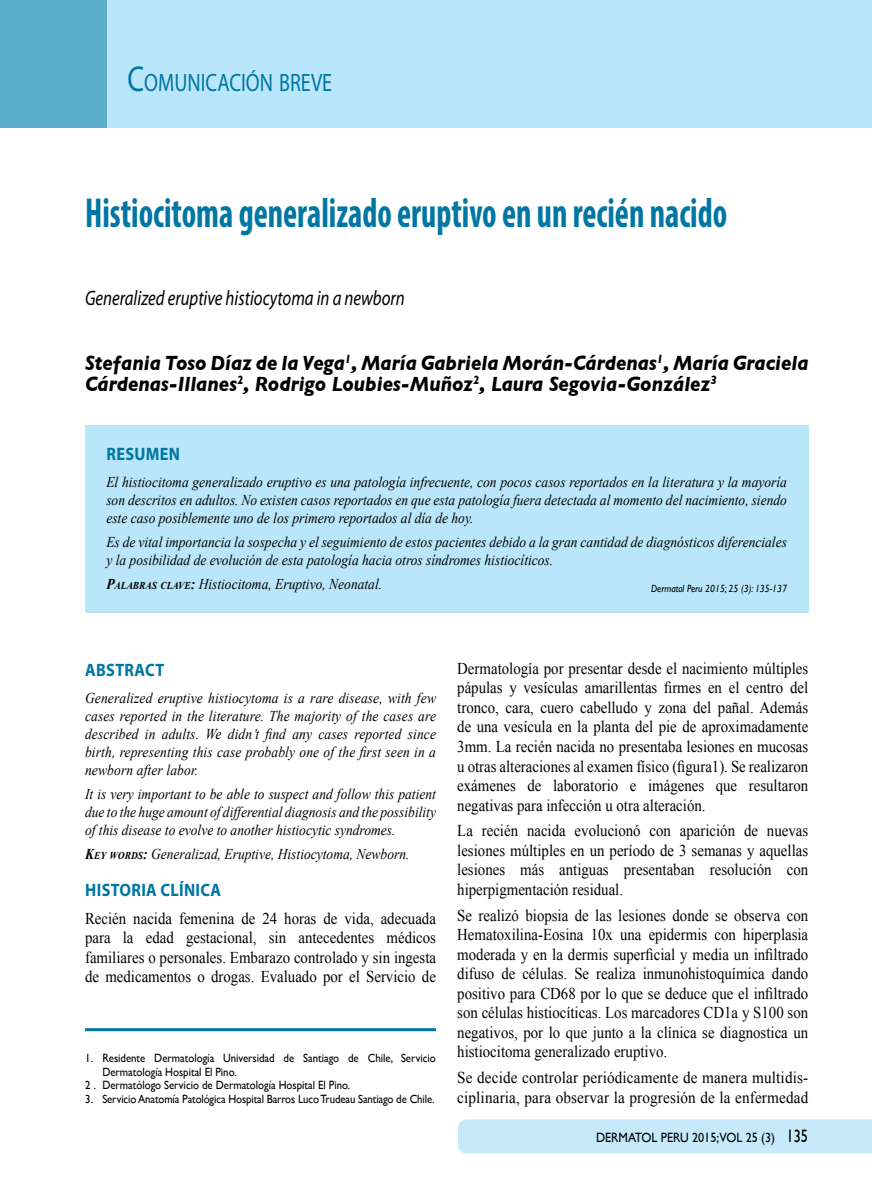
<style>
.page{position:relative;width:872px;height:1191px;background:#fff}
.page>*{position:absolute;margin:0;border:0;box-sizing:border-box;transform-origin:0 0}
.t1{font:700 condensed 42px "Myriad Pro";color:#0076a3;scale:.8 1}
.t2{font:25.2px "Myriad Pro";color:#0076a3;scale:.8 1}
.t3{font:italic 700 21px/21px "Gill Sans";color:#000;scale:.9 1}
.t4{font:italic 21px "Myriad Pro";color:#000;scale:.8 1}
.t5{font:700 18px "Myriad Pro";letter-spacing:.02em;color:#0076a3;scale:.9 1}
.t6{font:16.5px/19.5px "Times New Roman";color:#000;text-align:justify;scale:.9 1}
.t7{font:16.5px/19.5px "Times New Roman";color:#000;scale:.92 1}
.t8{font:italic 15px/18px "Times New Roman";color:#000;text-align:justify;scale:.9 1}
.t9{font:13.5px "Gill Sans";color:#000;scale:.9 1}
.t10{font:12px "Gill Sans";color:#000;scale:.9 1}
.t11{font:italic 10.5px "Gill Sans";color:#000;scale:.9 1}
.s1{font-size:36px}
.s2{font-weight:700}
.s3{font-weight:700;font-size:10.5px}
.s4{font-size:18px}
</style>
<div class="page">
<div style="left:458px;top:1119px;width:414px;height:34px;background:#c7eafb"></div>
<div style="left:91px;top:0;width:781px;height:128px;background:#b9e6fa"></div>
<div style="left:0;top:0;width:106px;height:128px;background:#5badce"></div>
<hr style="left:85px;top:1028px;width:351px;height:3px;background:#0076a3">
<div style="left:85px;top:425px;width:723px;height:187px;background:#b9e6fa"></div>
<h2 class="t2" style="left:128px;top:67px;width:257px"><span class="s1">C</span>OMUNICACIÓN BREVE</h2>
<h1 class="t1" style="left:85px;top:187px;width:804px">Histiocitoma generalizado eruptivo en un recién nacido</h1>
<p class="t4" style="left:85px;top:285px;width:401px">Generalized eruptive histiocytoma in a newborn</p>
<p class="t3" style="left:85px;top:352px;width:805px">Stefania Toso Díaz de la Vega<sup>1</sup>, María Gabriela Morán-Cárdenas<sup>1</sup>, María Graciela<br>Cárdenas-Illanes<sup>2</sup>, Rodrigo Loubies-Muñoz<sup>2</sup>, Laura Segovia-González<sup>3</sup></p>
<p class="t5" style="left:106px;top:442px;width:83px">RESUMEN</p>
<p class="t8" style="left:106px;top:472px;width:757px">El histiocitoma generalizado eruptivo es una patología infrecuente, con pocos casos reportados en la literatura y la mayoría son descritos en adultos. No existen casos reportados en que esta patología fuera detectada al momento del nacimiento, siendo este caso posiblemente uno de los primero reportados al día de hoy.</p>
<p class="t8" style="left:106px;top:532px;width:757px">Es de vital importancia la sospecha y el seguimiento de estos pacientes debido a la gran cantidad de diagnósticos diferenciales y la posibilidad de evolución de esta patología hacia otros síndromes histiocíticos.</p>
<p class="t8" style="left:106px;top:575px;width:308px"><span class="s2">P</span><span class="s3">ALABRAS CLAVE</span><span class="s2">:</span> Histiocitoma, Eruptivo, Neonatal.</p>
<p class="t11" style="left:651px;top:582px;width:152px">Dermatol Peru 2015; 25 (3): 135-137</p>
<p class="t5" style="left:85px;top:658px;width:89px">ABSTRACT</p>
<p class="t8" style="left:85px;top:688px;width:391px">Generalized eruptive histiocytoma is a rare disease, with few cases reported in the literature. The majority of the cases are described in adults. We didn’t find any cases reported since birth, representing this case probably one of the first seen in a newborn after labor.</p>
<p class="t8" style="left:85px;top:784px;width:391px">It is very important to be able to suspect and follow this patient due to the huge amount of differential diagnosis and the possibility of this disease to evolve to another histiocytic syndromes.</p>
<p class="t8" style="left:85px;top:845px;width:362px"><span class="s2">K</span><span class="s3">EY WORDS</span><span class="s2">:</span> Generalizad, Eruptive, Histiocytoma, Newborn.</p>
<p class="t5" style="left:85px;top:878px;width:153px">HISTORIA CLÍNICA</p>
<p class="t6" style="left:85px;top:908px;width:391px">Recién nacida femenina de 24 horas de vida, adecuada para la edad gestacional, sin antecedentes médicos familiares o personales. Embarazo controlado y sin ingesta de medicamentos o drogas. Evaluado por el Servicio de</p>
<p class="t10" style="left:85px;top:1051px;width:391px">1. Residente Dermatología Universidad de Santiago de Chile, Servicio</p>
<p class="t10" style="left:102px;top:1064px;width:151px">Dermatología Hospital El Pino.</p>
<p class="t10" style="left:85px;top:1078px;width:296px">2 . Dermatólogo Servicio de Dermatología Hospital El Pino.</p>
<p class="t10" style="left:85px;top:1091px;width:390px">3. Servicio Anatomía Patológica Hospital Barros Luco Trudeau Santiago de Chile.</p>
<p class="t6" style="left:457px;top:658px;width:391px">Dermatología por presentar desde el nacimiento múltiples pápulas y vesículas amarillentas firmes en el centro del tronco, cara, cuero cabelludo y zona del pañal. Además de una vesícula en la planta del pie de aproximadamente 3mm. La recién nacida no presentaba lesiones en mucosas u otras alteraciones al examen físico (figura1). Se realizaron exámenes de laboratorio e imágenes que resultaron negativas para infección u otra alteración.</p>
<p class="t6" style="left:457px;top:821px;width:391px">La recién nacida evolucionó con aparición de nuevas lesiones múltiples en un período de 3 semanas y aquellas lesiones más antiguas presentaban resolución con hiperpigmentación residual.</p>
<p class="t6" style="left:457px;top:905px;width:391px">Se realizó biopsia de las lesiones donde se observa con Hematoxilina-Eosina 10x una epidermis con hiperplasia moderada y en la dermis superficial y media un infiltrado difuso de células. Se realiza inmunohistoquímica dando positivo para CD68 por lo que se deduce que el infiltrado son células histiocíticas. Los marcadores CD1a y S100 son negativos, por lo que junto a la clínica se diagnostica un histiocitoma generalizado eruptivo.</p>
<p class="t7" style="left:457px;top:1067px;width:383px">Se decide controlar periódicamente de manera multidis&shy;ciplinaria, para observar la progresión de la enfermedad</p>
<p class="t9" style="left:596px;top:1129px;width:237px">DERMATOL PERU 2015;VOL 25 (3) <span class="s4">135</span></p>
</div>
